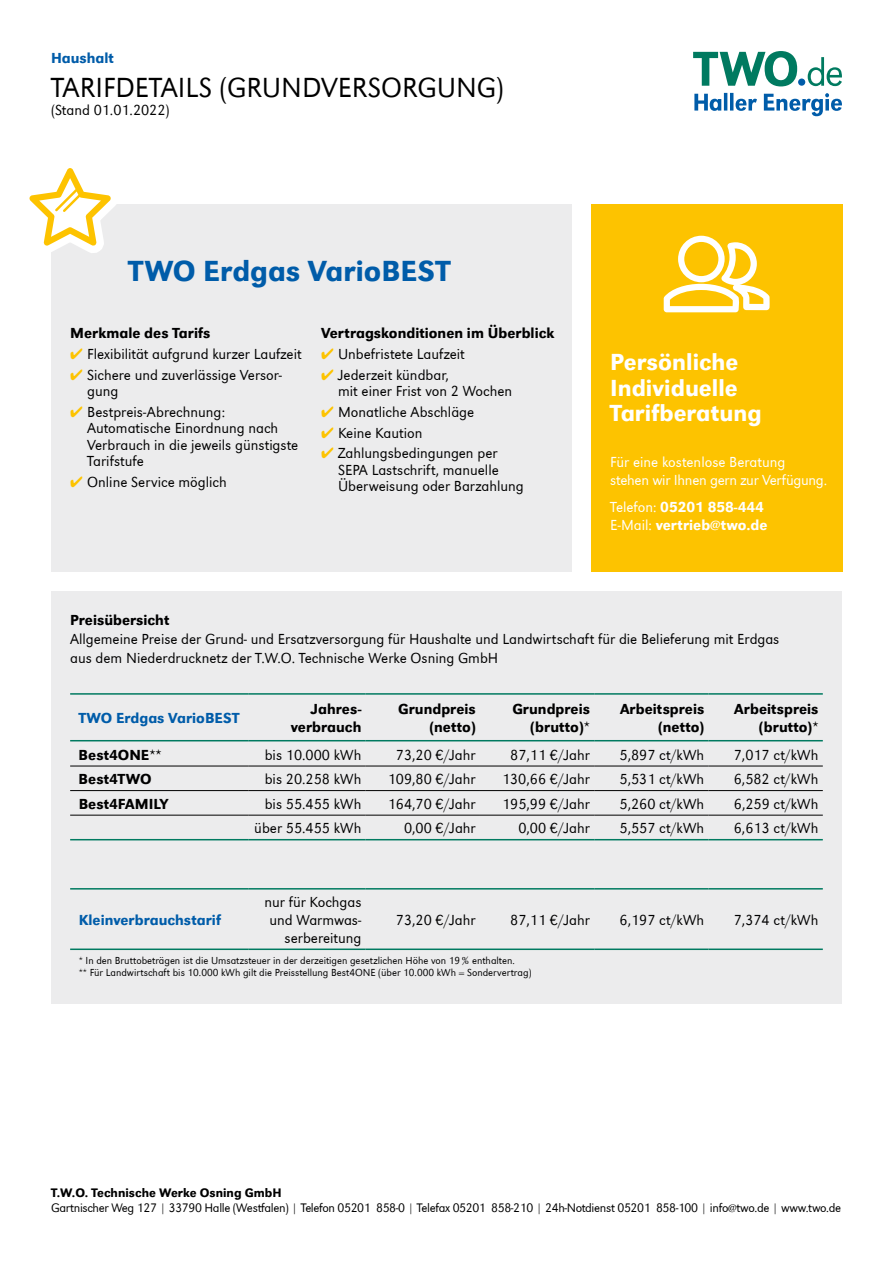
<style>
.page{position:relative;width:893px;height:1263px;background:#fff}
.page>*{position:absolute;margin:0;border:0;box-sizing:border-box;transform-origin:0 0}
.t1{font:500 30px "URW Grotesk";color:#005ca9}
.t2{font:300 28.5px "URW Grotesk";color:#000}
.t3{font:500 24px/25.5px "URW Grotesk";color:#fff}
.t4{font:300 15px/16.5px "URW Grotesk";color:#000}
.t5{font:500 15px/18px "URW Grotesk";color:#000;text-align:right}
.t6{font:300 15px/18px "URW Grotesk";letter-spacing:-.01em;color:#fff}
.t7{font:500 15px "URW Grotesk";color:#005ca9}
.t8{font:500 15px/18px "URW Grotesk";color:#fff}
.t9{font:300 12.75px "URW Grotesk";letter-spacing:-.025em;color:#000}
.t10{font:500 12.75px "URW Grotesk";color:#000}
.t11{font:300 10.5px/12.6px "URW Grotesk";color:#000}
.s1{color:#fdc300}
.s2{font-weight:300}
</style>
<div class="page">
<div style="left:591px;top:204px;width:251px;height:368px;background:#fdc300"></div>
<div style="left:51px;top:204px;width:521px;height:368px;background:#ececed"></div>
<div style="left:51px;top:591px;width:791px;height:412px;background:#ececed"></div>
<hr style="left:70px;top:693px;width:179px;height:2px;background:#007a60">
<hr style="left:249px;top:693px;width:117px;height:2px;background:#007a60">
<hr style="left:366px;top:693px;width:114px;height:2px;background:#007a60">
<hr style="left:480px;top:693px;width:114px;height:2px;background:#007a60">
<hr style="left:594px;top:693px;width:114px;height:2px;background:#007a60">
<hr style="left:708px;top:693px;width:115px;height:2px;background:#007a60">
<hr style="left:70px;top:740px;width:179px;height:1px;background:#007a60">
<hr style="left:249px;top:740px;width:117px;height:1px;background:#007a60">
<hr style="left:366px;top:740px;width:114px;height:1px;background:#007a60">
<hr style="left:480px;top:740px;width:114px;height:1px;background:#007a60">
<hr style="left:594px;top:740px;width:114px;height:1px;background:#007a60">
<hr style="left:708px;top:740px;width:115px;height:1px;background:#007a60">
<hr style="left:70px;top:766px;width:179px;height:1px;background:#000">
<hr style="left:70px;top:790px;width:179px;height:1px;background:#000">
<hr style="left:70px;top:815px;width:179px;height:1px;background:#000">
<hr style="left:249px;top:766px;width:117px;height:1px;background:#000">
<hr style="left:366px;top:766px;width:114px;height:1px;background:#000">
<hr style="left:249px;top:790px;width:117px;height:1px;background:#000">
<hr style="left:366px;top:790px;width:114px;height:1px;background:#000">
<hr style="left:249px;top:815px;width:117px;height:1px;background:#000">
<hr style="left:366px;top:815px;width:114px;height:1px;background:#000">
<hr style="left:480px;top:766px;width:114px;height:1px;background:#000">
<hr style="left:480px;top:790px;width:114px;height:1px;background:#000">
<hr style="left:480px;top:815px;width:114px;height:1px;background:#000">
<hr style="left:594px;top:766px;width:114px;height:1px;background:#000">
<hr style="left:594px;top:790px;width:114px;height:1px;background:#000">
<hr style="left:594px;top:815px;width:114px;height:1px;background:#000">
<hr style="left:708px;top:766px;width:115px;height:1px;background:#000">
<hr style="left:708px;top:790px;width:115px;height:1px;background:#000">
<hr style="left:708px;top:815px;width:115px;height:1px;background:#000">
<hr style="left:70px;top:888px;width:179px;height:1px;background:#007a60">
<hr style="left:249px;top:888px;width:117px;height:1px;background:#007a60">
<hr style="left:366px;top:888px;width:114px;height:1px;background:#007a60">
<hr style="left:480px;top:888px;width:114px;height:1px;background:#007a60">
<hr style="left:594px;top:888px;width:114px;height:1px;background:#007a60">
<hr style="left:708px;top:888px;width:115px;height:1px;background:#007a60">
<hr style="left:70px;top:948px;width:179px;height:2px;background:#007a60">
<hr style="left:249px;top:948px;width:117px;height:2px;background:#007a60">
<hr style="left:366px;top:948px;width:114px;height:2px;background:#007a60">
<hr style="left:480px;top:948px;width:114px;height:2px;background:#007a60">
<hr style="left:594px;top:948px;width:114px;height:2px;background:#007a60">
<hr style="left:708px;top:948px;width:115px;height:2px;background:#007a60">
<hr style="left:70px;top:839px;width:179px;height:1px;background:#007a60">
<hr style="left:249px;top:839px;width:117px;height:1px;background:#007a60">
<hr style="left:366px;top:839px;width:114px;height:1px;background:#007a60">
<hr style="left:480px;top:839px;width:114px;height:1px;background:#007a60">
<hr style="left:594px;top:839px;width:114px;height:1px;background:#007a60">
<hr style="left:708px;top:839px;width:115px;height:1px;background:#007a60">
<svg style="left:29px;top:168px;width:87px;height:85px"></svg>
<svg style="left:664px;top:236px;width:106px;height:76px"></svg>
<svg style="left:694px;top:93px;width:148px;height:23px"></svg>
<svg style="left:693px;top:51px;width:149px;height:35px"></svg>
<div style="left:798px;top:79px;width:7px;height:7px;background:#005ca9;border-radius:50%"></div>
<p class="t7" style="left:51px;top:49px;width:64px">Haushalt</p>
<h2 class="t2" style="left:51px;top:71px;width:454px">TARIFDETAILS (GRUNDVERSORGUNG)</h2>
<p class="t4" style="left:51px;top:102px;width:120px">(Stand 01.01.2022)</p>
<h1 class="t1" style="left:129px;top:253px;width:323px">TWO Erdgas VarioBEST</h1>
<p class="t5" style="left:70px;top:324px;width:142px">Merkmale des Tarifs</p>
<p class="t4" style="left:70px;top:346px;width:233px"><span class="s1">✔</span> Flexibilität aufgrund kurzer Laufzeit</p>
<p class="t4" style="left:87px;top:366px;width:196px;text-indent:-17px"><span class="s1">✔</span> Sichere und zuverlässige Versor&shy;gung</p>
<p class="t4" style="left:87px;top:403px;width:213px;text-indent:-17px"><span class="s1">✔</span> Bestpreis-Abrechnung:<br>Automatische Einordnung nach<br>Verbrauch in die jeweils günstigste<br>Tarifstufe</p>
<p class="t4" style="left:70px;top:474px;width:158px"><span class="s1">✔</span> Online Service möglich</p>
<p class="t5" style="left:321px;top:324px;width:235px">Vertragskonditionen im Überblick</p>
<p class="t4" style="left:321px;top:346px;width:145px"><span class="s1">✔</span> Unbefristete Laufzeit</p>
<p class="t4" style="left:338px;top:366px;width:176px;text-indent:-17px"><span class="s1">✔</span> Jederzeit kündbar,<br>mit einer Frist von 2 Wochen</p>
<p class="t4" style="left:321px;top:404px;width:155px"><span class="s1">✔</span> Monatliche Abschläge</p>
<p class="t4" style="left:321px;top:424px;width:103px"><span class="s1">✔</span> Keine Kaution</p>
<p class="t4" style="left:338px;top:445px;width:187px;text-indent:-17px"><span class="s1">✔</span> Zahlungsbedingungen per<br>SEPA Lastschrift, manuelle<br>Überweisung oder Barzahlung</p>
<h3 class="t3" style="left:610px;top:349px;width:153px">Persönliche<br>Individuelle<br>Tarifberatung</h3>
<p class="t6" style="left:610px;top:453px;width:218px">Für eine kostenlose Beratung stehen wir Ihnen gern zur Verfügung.</p>
<p class="t8" style="left:610px;top:497px;width:159px"><span class="s2">Telefon:</span> 05201 858-444<br><span class="s2">E-Mail:</span> vertrieb@two.de</p>
<p class="t5" style="left:70px;top:611px;width:101px">Preisübersicht</p>
<p class="t4" style="left:70px;top:630px;width:711px;line-height:19.2px">Allgemeine Preise der Grund- und Ersatzversorgung für Haushalte und Landwirtschaft für die Belieferung mit Erdgas aus dem Niederdrucknetz der T.W.O. Technische Werke Osning GmbH</p>
<p class="t7" style="left:79px;top:709px;width:162px">TWO Erdgas VarioBEST</p>
<p class="t5" style="left:291px;top:700px;width:72px">Jahres&shy;verbrauch</p>
<p class="t5" style="left:398px;top:700px;width:79px">Grundpreis (netto)</p>
<p class="t5" style="left:512px;top:700px;width:79px">Grundpreis (brutto)*</p>
<p class="t5" style="left:620px;top:700px;width:86px">Arbeitspreis (netto)</p>
<p class="t5" style="left:734px;top:700px;width:86px">Arbeitspreis (brutto)*</p>
<p class="t5" style="left:79px;top:746px;width:85px">Best4ONE**</p>
<p class="t4" style="left:265px;top:746px;width:98px">bis 10.000 kWh</p>
<p class="t4" style="left:396px;top:746px;width:81px">73,20 €/Jahr</p>
<p class="t4" style="left:510px;top:746px;width:81px">87,11 €/Jahr</p>
<p class="t4" style="left:620px;top:746px;width:86px">5,897 ct/kWh</p>
<p class="t4" style="left:734px;top:746px;width:86px">7,017 ct/kWh</p>
<p class="t5" style="left:79px;top:770px;width:74px">Best4TWO</p>
<p class="t4" style="left:265px;top:771px;width:98px">bis 20.258 kWh</p>
<p class="t4" style="left:388px;top:771px;width:89px">109,80 €/Jahr</p>
<p class="t4" style="left:502px;top:771px;width:89px">130,66 €/Jahr</p>
<p class="t4" style="left:620px;top:771px;width:86px">5,531 ct/kWh</p>
<p class="t4" style="left:734px;top:771px;width:86px">6,582 ct/kWh</p>
<p class="t5" style="left:79px;top:795px;width:91px">Best4FAMILY</p>
<p class="t4" style="left:265px;top:795px;width:98px">bis 55.455 kWh</p>
<p class="t4" style="left:388px;top:795px;width:89px">164,70 €/Jahr</p>
<p class="t4" style="left:502px;top:795px;width:89px">195,99 €/Jahr</p>
<p class="t4" style="left:620px;top:795px;width:86px">5,260 ct/kWh</p>
<p class="t4" style="left:734px;top:795px;width:86px">6,259 ct/kWh</p>
<p class="t4" style="left:254px;top:820px;width:109px">über 55.455 kWh</p>
<p class="t4" style="left:404px;top:820px;width:73px">0,00 €/Jahr</p>
<p class="t4" style="left:518px;top:820px;width:73px">0,00 €/Jahr</p>
<p class="t4" style="left:620px;top:820px;width:86px">5,557 ct/kWh</p>
<p class="t4" style="left:734px;top:820px;width:86px">6,613 ct/kWh</p>
<p class="t4" style="left:264px;top:893px;width:99px;line-height:18px;text-align:right">nur für Kochgas und Warmwas&shy;serbereitung</p>
<p class="t4" style="left:396px;top:912px;width:81px">73,20 €/Jahr</p>
<p class="t4" style="left:510px;top:912px;width:81px">87,11 €/Jahr</p>
<p class="t4" style="left:620px;top:912px;width:86px">6,197 ct/kWh</p>
<p class="t4" style="left:734px;top:912px;width:86px">7,374 ct/kWh</p>
<p class="t11" style="left:79px;top:954px;width:454px">* In den Bruttobeträgen ist die Umsatzsteuer in der derzeitigen gesetzlichen Höhe von 19% enthalten.<br>** Für Landwirtschaft bis 10.000 kWh gilt die Preisstellung Best4ONE (über 10.000 kWh = Sondervertrag)</p>
<p class="t7" style="left:79px;top:911px;width:144px">Kleinverbrauchstarif</p>
<p class="t10" style="left:51px;top:1185px;width:232px">T.W.O. Technische Werke Osning GmbH</p>
<p class="t9" style="left:51px;top:1200px;width:792px">Gartnischer Weg 127 | 33790 Halle (Westfalen) | Telefon 05201 858-0 | Telefax 05201 858-210 | 24h-Notdienst 05201 858-100 | info@two.de | www.two.de</p>
</div>
